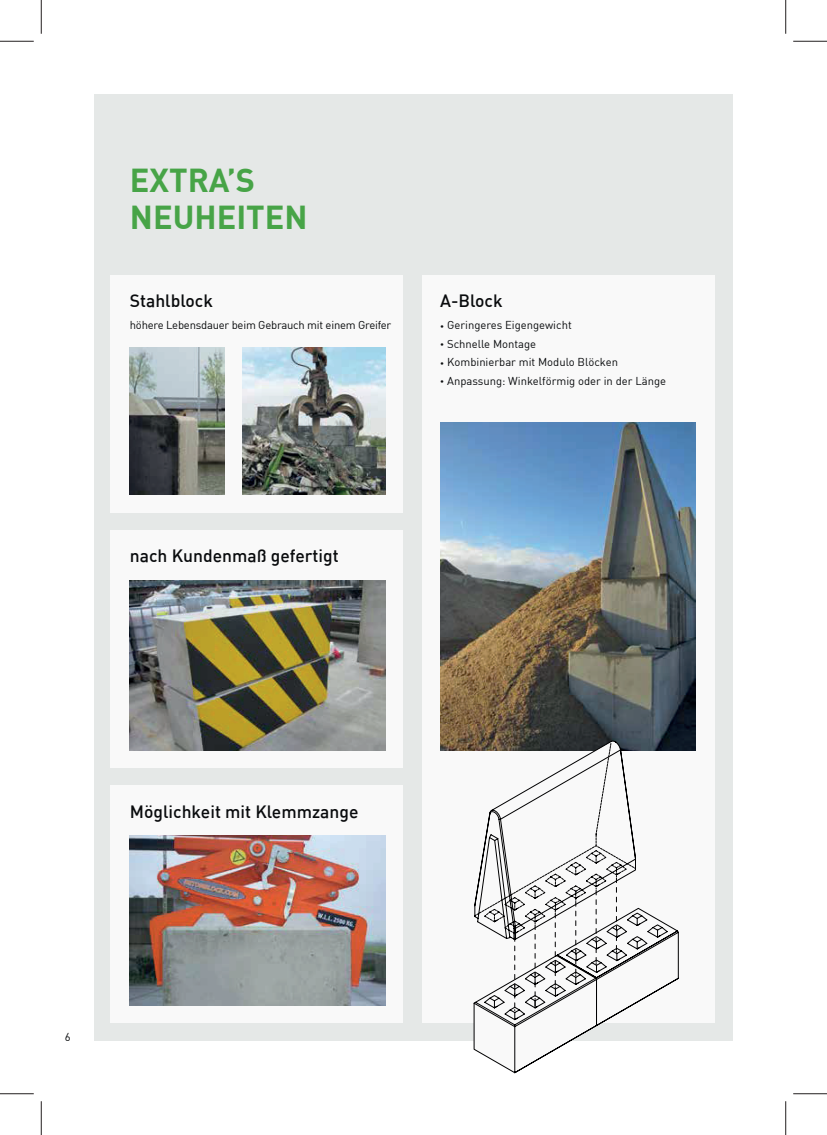
<style>
.page{position:relative;width:827px;height:1135px;background:#fff}
.page>*{position:absolute;margin:0;border:0;box-sizing:border-box;transform-origin:0 0}
.t1{font:700 32.5px/37.5px "DIN";color:#47a447}
.t2{font:500 17.5px "DIN";color:#090b0d}
.t3{font:11.25px "DIN";color:#090b0d}
.t4{font:11.25px "DIN";letter-spacing:-.02em;color:#090b0d}
.s1{font-size:7.5px}
</style>
<div class="page">
<div style="left:94px;top:94px;width:638px;height:946px;background:#e5e8e7"></div>
<div style="left:110px;top:275px;width:293px;height:238px;background:#f9f9f9"></div>
<div style="left:422px;top:275px;width:292px;height:748px;background:#f9f9f9"></div>
<div style="left:110px;top:530px;width:293px;height:238px;background:#f9f9f9"></div>
<div style="left:110px;top:785px;width:293px;height:238px;background:#f9f9f9"></div>
<img style="left:130px;top:347px;width:94px;height:148px">
<img style="left:130px;top:580px;width:255px;height:170px">
<img style="left:130px;top:836px;width:255px;height:169px">
<img style="left:242px;top:347px;width:143px;height:148px">
<img style="left:440px;top:422px;width:255px;height:328px">
<svg style="left:473px;top:743px;width:206px;height:330px"></svg>
<svg style="left:474px;top:739px;width:162px;height:272px"></svg>
<hr style="left:0;top:41px;width:34px;height:1px;background:#231f20">
<hr style="left:793px;top:41px;width:34px;height:1px;background:#231f20">
<hr style="left:0;top:1093px;width:34px;height:1px;background:#231f20">
<hr style="left:793px;top:1093px;width:34px;height:1px;background:#231f20">
<hr style="left:41px;top:0;width:1px;height:34px;background:#231f20">
<hr style="left:41px;top:1101px;width:1px;height:34px;background:#231f20">
<hr style="left:785px;top:0;width:1px;height:34px;background:#231f20">
<hr style="left:785px;top:1101px;width:1px;height:34px;background:#231f20">
<h1 class="t1" style="left:130px;top:160px;width:179px">EXTRA’S<br>NEUHEITEN</h1>
<h2 class="t2" style="left:130px;top:290px;width:85px">Stahlblock</h2>
<p class="t4" style="left:130px;top:318px;width:263px">höhere Lebensdauer beim Gebrauch mit einem Greifer</p>
<h2 class="t2" style="left:440px;top:290px;width:64px">A-Block</h2>
<p class="t3" style="left:440px;top:318px;width:133px"><span class="s1">•</span> Geringeres Eigengewicht</p>
<p class="t3" style="left:440px;top:337px;width:98px"><span class="s1">•</span> Schnelle Montage</p>
<p class="t3" style="left:440px;top:355px;width:179px"><span class="s1">•</span> Kombinierbar mit Modulo Blöcken</p>
<p class="t3" style="left:440px;top:374px;width:227px"><span class="s1">•</span> Anpassung: Winkelförmig oder in der Länge</p>
<h2 class="t2" style="left:130px;top:545px;width:210px">nach Kundenmaß gefertigt</h2>
<h2 class="t2" style="left:130px;top:800px;width:230px">Möglichkeit mit Klemmzange</h2>
<p class="t3" style="left:65px;top:1029px;width:7px">6</p>
</div>
